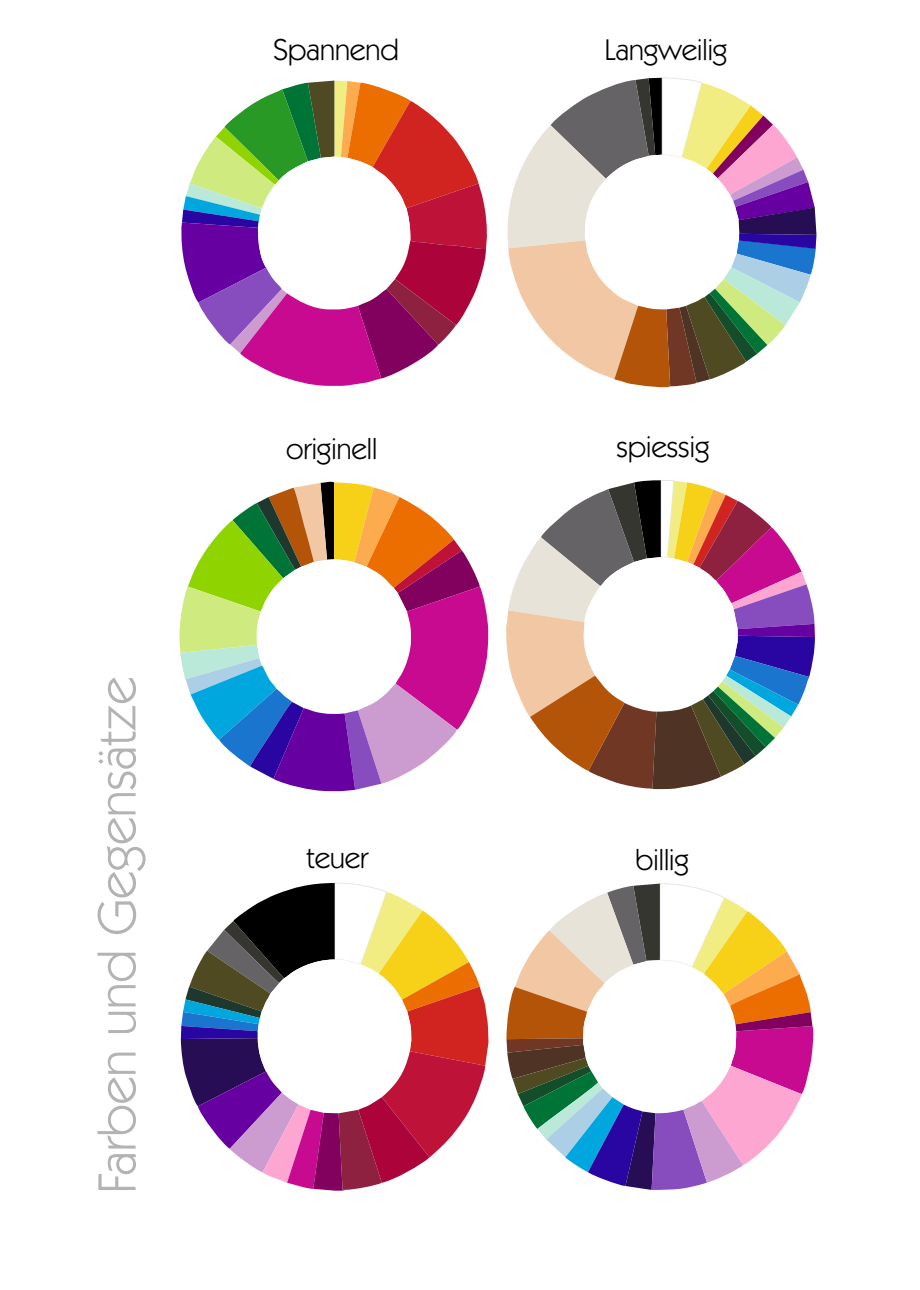
<style>
.page{position:relative;width:920px;height:1290px;background:#fff}
.page>*{position:absolute;margin:0;border:0;box-sizing:border-box;transform-origin:0 0}
.t1{font:54px "Kabel IT Cby BT";color:#b3b3b3}
.t2{font:30.45px "Kabel IT Cby BT";color:#000}
.t3{font:30px "Kabel IT Cby BT";color:#000}
</style>
<div class="page">
<svg style="left:181px;top:81px;width:306px;height:305px"></svg>
<svg style="left:507px;top:77px;width:309px;height:311px"></svg>
<svg style="left:179px;top:481px;width:309px;height:310px"></svg>
<svg style="left:506px;top:480px;width:309px;height:309px"></svg>
<svg style="left:181px;top:882px;width:307px;height:309px"></svg>
<svg style="left:506px;top:883px;width:308px;height:307px"></svg>
<p class="t2" style="left:273px;top:37px;width:127px">Spannend</p>
<p class="t3" style="left:605px;top:37px;width:124px">Langweilig</p>
<h1 class="t1" style="left:94px;top:1193px;width:518px;rotate:-90deg">Farben und Gegensätze</h1>
<p class="t3" style="left:286px;top:436px;width:93px">originell</p>
<p class="t3" style="left:617px;top:434px;width:95px">spiessig</p>
<p class="t3" style="left:307px;top:845px;width:63px">teuer</p>
<p class="t3" style="left:636px;top:847px;width:55px">billig</p>
</div>
